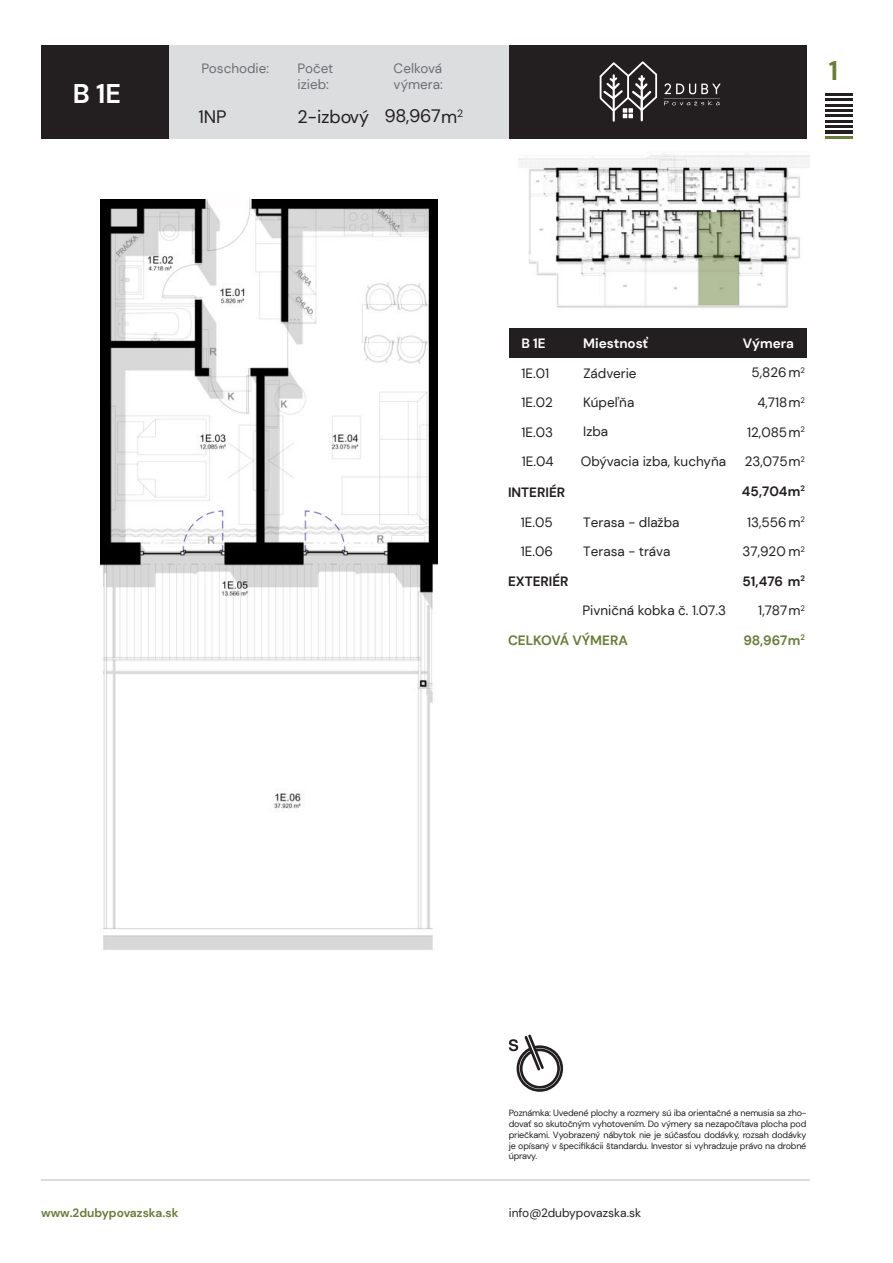
<style>
.page{position:relative;width:893px;height:1263px;background:#fff}
.page>*{position:absolute;margin:0;border:0;box-sizing:border-box;transform-origin:0 0}
.t1{font:700 27px "DM Sans";color:#fff}
.t2{font:700 27px "DM Sans";color:#687e35}
.t3{font:18px "DM Sans";color:#231f20}
.t4{font:13.5px/29.5px "DM Sans";color:#231f20;text-align:right}
.t5{font:13.5px/16.2px "DM Sans";color:#6d6e71}
.t6{font:700 13.5px "DM Sans";color:#231f20}
.t7{font:700 13.5px "DM Sans";color:#687e35}
.t8{font:700 13.5px "DM Sans";color:#fff}
.t9{font:12px "DM Sans";color:#231f20}
.t10{font:700 12px "DM Sans";color:#687e35}
.t11{font:9px/10.8px "DM Sans";letter-spacing:-.02em;color:#231f20;text-align:justify}
.s1{font-weight:700}
</style>
<div class="page">
<div style="left:41px;top:45px;width:468px;height:93px;background:#dcdddf"></div>
<div style="left:41px;top:45px;width:128px;height:93px;background:#231f20"></div>
<div style="left:509px;top:45px;width:297px;height:93px;background:#231f20"></div>
<svg style="left:664px;top:83px;width:57px;height:23px"></svg>
<svg style="left:600px;top:61px;width:57px;height:61px"></svg>
<hr style="left:826px;top:104px;width:27px;height:2px;background:#231f20">
<hr style="left:826px;top:99px;width:27px;height:2px;background:#231f20">
<hr style="left:826px;top:94px;width:27px;height:2px;background:#231f20">
<hr style="left:826px;top:109px;width:27px;height:3px;background:#231f20">
<hr style="left:826px;top:115px;width:27px;height:2px;background:#231f20">
<hr style="left:826px;top:120px;width:27px;height:2px;background:#231f20">
<hr style="left:826px;top:125px;width:27px;height:3px;background:#231f20">
<hr style="left:826px;top:136px;width:27px;height:2px;background:#687e35">
<hr style="left:41px;top:1179px;width:768px;height:2px;background:#dcdddf">
<div style="left:509px;top:328px;width:297px;height:30px;background:#231f20"></div>
<svg style="left:509px;top:1034px;width:54px;height:58px"></svg>
<hr style="left:826px;top:131px;width:27px;height:2px;background:#231f20">
<img style="left:518px;top:152px;width:291px;height:156px">
<img style="left:100px;top:200px;width:337px;height:750px">
<svg style="left:698px;top:212px;width:41px;height:93px;background:#a9b490"></svg>
<h1 class="t1" style="left:73px;top:77px;width:50px">B 1E</h1>
<h3 class="t5" style="left:202px;top:61px;width:69px">Poschodie:</h3>
<h3 class="t5" style="left:298px;top:61px;width:37px">Počet izieb:</h3>
<h3 class="t5" style="left:394px;top:61px;width:51px">Celková výmera:</h3>
<h2 class="t3" style="left:198px;top:109px;width:30px">1NP</h2>
<h2 class="t3" style="left:298px;top:109px;width:167px">2-izbový 98,967m<sup>2</sup></h2>
<h1 class="t2" style="left:829px;top:55px;width:11px">1</h1>
<h3 class="t8" style="left:522px;top:335px;width:26px">B 1E</h3>
<h3 class="t8" style="left:583px;top:335px;width:67px">Miestnosť</h3>
<h3 class="t8" style="left:743px;top:335px;width:53px">Výmera</h3>
<h3 class="t4" style="left:747px;top:359px;width:59px">5,826m<sup>2<br></sup>4,718m<sup>2<br></sup>12,085m<sup>2</sup></h3>
<h3 class="t4" style="left:742px;top:448px;width:64px;text-align:left">23,075m<sup>2<br></sup><span class="s1">45,704 m</span><sup>2</sup></h3>
<h3 class="t4" style="left:583px;top:360px;width:55px">Zádverie</h3>
<h3 class="t4" style="left:522px;top:360px;width:29px">1E.01</h3>
<h3 class="t4" style="left:522px;top:389px;width:33px">1E.02</h3>
<h3 class="t4" style="left:583px;top:389px;width:53px">Kúpeľňa</h3>
<h3 class="t4" style="left:522px;top:419px;width:33px">1E.03</h3>
<h3 class="t4" style="left:583px;top:418px;width:27px">Izba</h3>
<h3 class="t4" style="left:522px;top:448px;width:33px">1E.04</h3>
<h3 class="t4" style="left:581px;top:448px;width:147px">Obývacia izba, kuchyňa</h3>
<h3 class="t6" style="left:508px;top:484px;width:59px">INTERIÉR</h3>
<h3 class="t4" style="left:521px;top:508px;width:33px">1E.05</h3>
<h3 class="t4" style="left:583px;top:507px;width:98px">Terasa - dlažba</h3>
<h3 class="t4" style="left:747px;top:508px;width:59px">13,556m<sup>2</sup></h3>
<h3 class="t4" style="left:521px;top:538px;width:34px">1E.06</h3>
<h3 class="t4" style="left:583px;top:538px;width:89px">Terasa - tráva</h3>
<h3 class="t4" style="left:742px;top:538px;width:64px">37,920 m<sup>2</sup></h3>
<h3 class="t6" style="left:508px;top:573px;width:62px">EXTERIÉR</h3>
<h3 class="t6" style="left:742px;top:573px;width:64px">51,476 m<sup>2</sup></h3>
<h3 class="t4" style="left:582px;top:596px;width:145px">Pivničná kobka č. 1.07.3</h3>
<h3 class="t4" style="left:758px;top:597px;width:48px">1,787m<sup>2</sup></h3>
<h3 class="t7" style="left:508px;top:632px;width:121px">CELKOVÁ VÝMERA</h3>
<h3 class="t7" style="left:743px;top:632px;width:63px">98,967m<sup>2</sup></h3>
<p class="t11" style="left:509px;top:1108px;width:299px">Poznámka: Uvedené plochy a rozmery sú iba orientačné a nemusia sa zho&shy;dovať so skutočným vyhotovením. Do výmery sa nezapočítava plocha pod priečkami. Vyobrazený nábytok nie je súčasťou dodávky, rozsah dodávky je opísaný v špecifikácii štandardu. Investor si vyhradzuje právo na drobné úpravy.</p>
<h3 class="t10" style="left:41px;top:1206px;width:139px">www.2dubypovazska.sk</h3>
<h3 class="t9" style="left:509px;top:1208px;width:134px">info@2dubypovazska.sk</h3>
</div>
